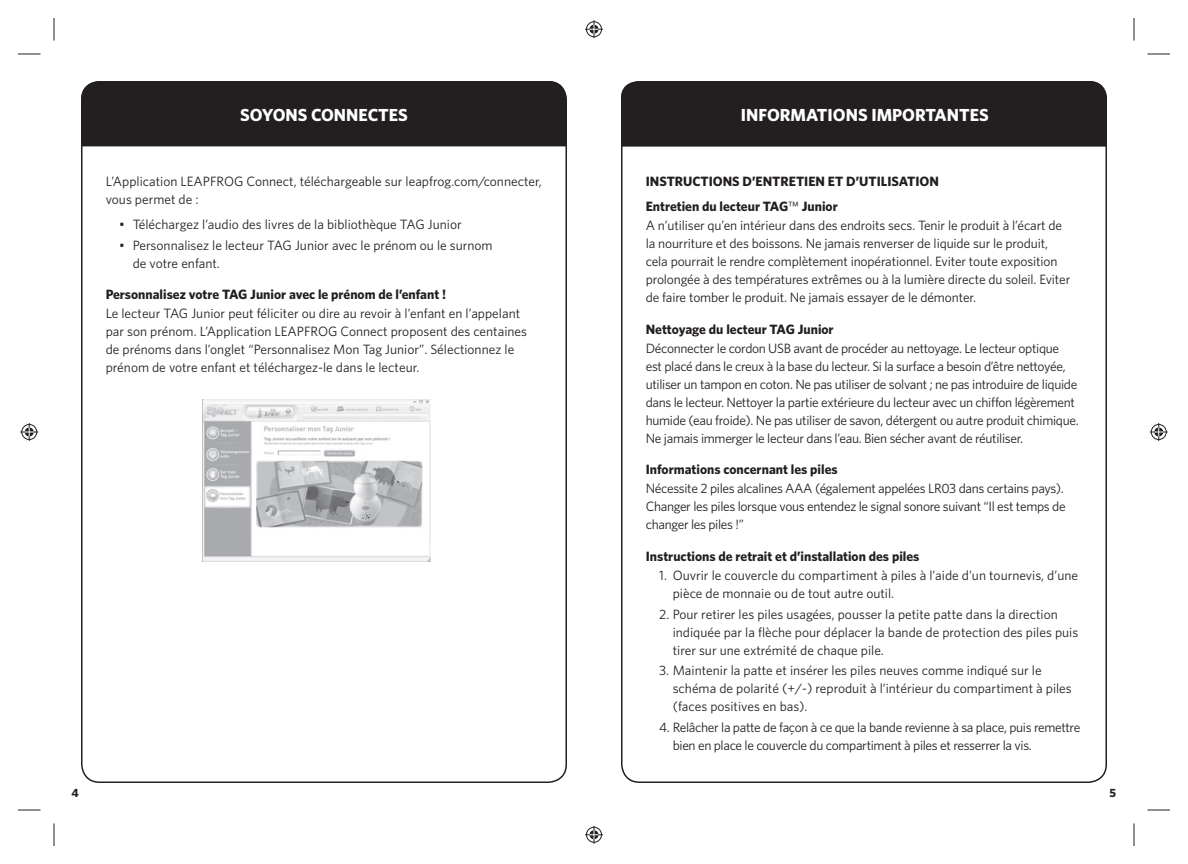
<style>
.page{position:relative;width:1188px;height:864px;background:#fff}
.page>*{position:absolute;margin:0;border:0;box-sizing:border-box;transform-origin:0 0}
.t1{font:700 17.4px "Whitney";color:#fff}
.t2{font:13.5px/18px "Whitney";letter-spacing:-.01em;color:#231f20}
.t3{font:700 13.5px/24.8px "Whitney";color:#231f20}
.t4{font:700 12px "Whitney";color:#231f20}
.s1{font-weight:400}
</style>
<div class="page">
<div style="left:621px;top:81px;width:486px;height:66px;background:#231f20"></div>
<div style="left:81px;top:81px;width:486px;height:65px;background:#231f20"></div>
<img style="left:202px;top:399px;width:229px;height:162px">
<svg style="left:18px;top:54px;width:22px;height:1px"></svg>
<svg style="left:1148px;top:54px;width:22px;height:1px"></svg>
<svg style="left:18px;top:810px;width:22px;height:1px"></svg>
<svg style="left:1148px;top:810px;width:22px;height:1px"></svg>
<svg style="left:54px;top:18px;width:1px;height:22px"></svg>
<svg style="left:54px;top:824px;width:1px;height:22px"></svg>
<svg style="left:1134px;top:18px;width:1px;height:22px"></svg>
<svg style="left:1134px;top:824px;width:1px;height:22px"></svg>
<svg style="left:585px;top:20px;width:18px;height:18px"></svg>
<svg style="left:585px;top:826px;width:18px;height:18px"></svg>
<svg style="left:20px;top:423px;width:18px;height:18px"></svg>
<svg style="left:1150px;top:423px;width:18px;height:18px"></svg>
<p class="t1" style="left:240px;top:108px;width:169px">SOYONS CONNECTES</p>
<p class="t1" style="left:741px;top:108px;width:250px">INFORMATIONS IMPORTANTES</p>
<p class="t2" style="left:106px;top:174px;width:438px">L’Application LEAPFROG Connect, téléchargeable sur leapfrog.com/connecter, vous permet de :</p>
<p class="t2" style="left:119px;top:216px;width:344px">• Téléchargez l’audio des livres de la bibliothèque TAG Junior</p>
<p class="t2" style="left:133px;top:237px;width:361px;text-indent:-14px">• Personnalisez le lecteur TAG Junior avec le prénom ou le surnom de votre enfant.</p>
<p class="t3" style="left:106px;top:283px;width:342px">Personnalisez votre TAG Junior avec le prénom de l’enfant !</p>
<p class="t2" style="left:106px;top:306px;width:423px">Le lecteur TAG Junior peut féliciter ou dire au revoir à l’enfant en l’appelant par son prénom. L’Application LEAPFROG Connect proposent des centaines de prénoms dans l’onglet “Personnalisez Mon Tag Junior”. Sélectionnez le prénom de votre enfant et téléchargez-le dans le lecteur.</p>
<p class="t3" style="left:646px;top:170px;width:295px">INSTRUCTIONS D’ENTRETIEN ET D’UTILISATION<br>Entretien du lecteur TAG<span class="s1">™</span> Junior</p>
<p class="t2" style="left:646px;top:217px;width:426px">A n’utiliser qu’en intérieur dans des endroits secs. Tenir le produit à l’écart de la nourriture et des boissons. Ne jamais renverser de liquide sur le produit, cela pourrait le rendre complètement inopérationnel. Eviter toute exposition prolongée à des températures extrêmes ou à la lumière directe du soleil. Eviter de faire tomber le produit. Ne jamais essayer de le démonter.</p>
<p class="t3" style="left:646px;top:318px;width:189px">Nettoyage du lecteur TAG Junior</p>
<p class="t2" style="left:646px;top:340px;width:434px">Déconnecter le cordon USB avant de procéder au nettoyage. Le lecteur optique est placé dans le creux à la base du lecteur. Si la surface a besoin d’être nettoyée, utiliser un tampon en coton. Ne pas utiliser de solvant ; ne pas introduire de liquide dans le lecteur. Nettoyer la partie extérieure du lecteur avec un chiffon légèrement humide (eau froide). Ne pas utiliser de savon, détergent ou autre produit chimique.<br>Ne jamais immerger le lecteur dans l’eau. Bien sécher avant de réutiliser.</p>
<p class="t3" style="left:646px;top:458px;width:194px">Informations concernant les piles</p>
<p class="t2" style="left:646px;top:481px;width:421px">Nécessite 2 piles alcalines AAA (également appelées LR03 dans certains pays).<br>Changer les piles lorsque vous entendez le signal sonore suivant “Il est temps de changer les piles !”</p>
<p class="t3" style="left:646px;top:545px;width:275px">Instructions de retrait et d’installation des piles</p>
<p class="t2" style="left:673px;top:567px;width:407px;text-indent:-14px">1. Ouvrir le couvercle du compartiment à piles à l’aide d’un tournevis, d’une pièce de monnaie ou de tout autre outil.</p>
<p class="t2" style="left:673px;top:606px;width:407px;text-indent:-14px">2. Pour retirer les piles usagées, pousser la petite patte dans la direction indiquée par la flèche pour déplacer la bande de protection des piles puis tirer sur une extrémité de chaque pile.</p>
<p class="t2" style="left:673px;top:663px;width:401px;text-indent:-14px">3. Maintenir la patte et insérer les piles neuves comme indiqué sur le schéma de polarité (+/-) reproduit à l’intérieur du compartiment à piles (faces positives en bas).</p>
<p class="t2" style="left:673px;top:719px;width:409px;text-indent:-14px">4. Relâcher la patte de façon à ce que la bande revienne à sa place, puis remettre bien en place le couvercle du compartiment à piles et resserrer la vis.</p>
<p class="t4" style="left:71px;top:788px;width:9px">4</p>
<p class="t4" style="left:1110px;top:788px;width:8px">5</p>
</div>
